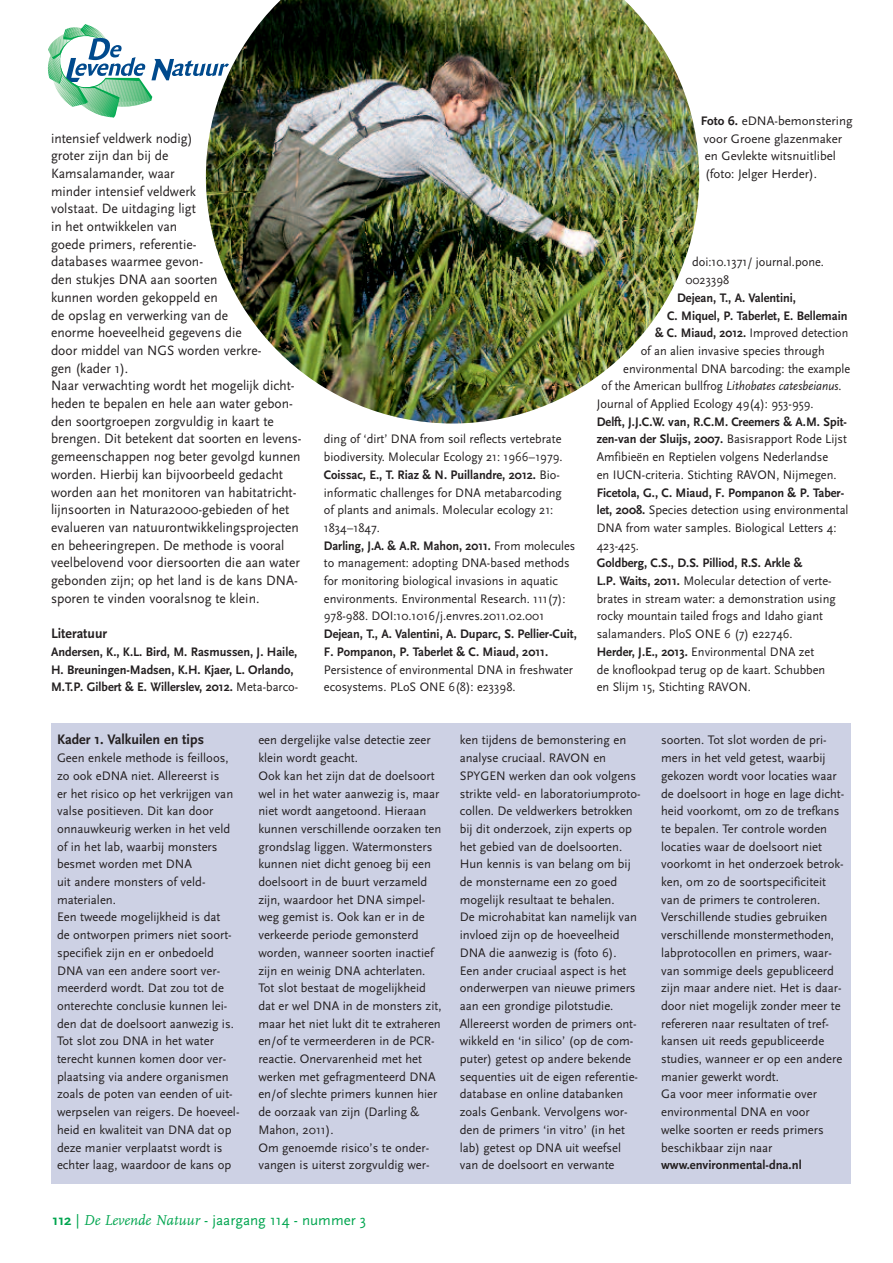
<style>
.page{position:relative;width:893px;height:1263px;background:#fff}
.page>*{position:absolute;margin:0;border:0;box-sizing:border-box;transform-origin:0 0}
.t1{font:15px "Scala Sans";color:#00a54f}
.t2{font:700 14.4px "Scala Sans";color:#231f20}
.t3{font:700 14.4px "Scala Sans";color:#231f20;scale:.96 1}
.t4{font:14.1px/17.7px "Scala Sans";color:#231f20;scale:.96 1}
.t5{font:12.9px/17.7px "Scala Sans";color:#231f20}
.t6{font:12.9px/17.7px "Scala Sans";color:#231f20;scale:.96 1}
.t7{font:700 12.9px/17.7px "Scala Sans";color:#231f20;scale:.96 1}
.t8{font:12.9px "Scala Sans";color:#231f20;scale:.93 1}
.t9{font:12.9px "Scala Sans";color:#231f20;scale:.94 1}
.t10{font:700 12.9px "Scala Sans";color:#231f20}
.s1{font-weight:400}
.s2{font-weight:700}
.s3{font-style:italic}
.s4{font-family:"FF Scala";font-style:italic}
</style>
<div class="page">
<svg style="left:47px;top:24px;width:159px;height:93px"></svg>
<div style="left:51px;top:723px;width:799px;height:461px;background:#cdd1e4"></div>
<img style="left:206px;top:0;width:493px;height:423px">
<p class="t4" style="left:51px;top:129px;width:263px">intensief veldwerk nodig)<br>groter zijn dan bij de<br>Kamsalamander, waar<br>minder intensief veldwerk<br>volstaat. De uitdaging ligt<br>in het ontwikkelen van<br>goede primers, referentie-<br>databases waarmee gevon-<br>den stukjes DNA aan soorten<br>kunnen worden gekoppeld en<br>de opslag en verwerking van de<br>enorme hoeveelheid gegevens die<br>door middel van NGS worden verkre-<br>gen (kader 1).<br>Naar verwachting wordt het mogelijk dicht&shy;heden te bepalen en hele aan water gebon&shy;den soortgroepen zorgvuldig in kaart te brengen. Dit betekent dat soorten en levens&shy;gemeenschappen nog beter gevolgd kunnen worden. Hierbij kan bijvoorbeeld gedacht worden aan het monitoren van habitatricht&shy;lijnsoorten in Natura2000-gebieden of het evalueren van natuurontwikkelingsprojecten en beheeringrepen. De methode is vooral veelbelovend voor diersoorten die aan water gebonden zijn; op het land is de kans DNA&shy;sporen te vinden vooralsnog te klein.</p>
<p class="t3" style="left:51px;top:625px;width:60px">Literatuur</p>
<p class="t7" style="left:51px;top:642px;width:259px">Andersen, K., K.L. Bird, M. Rasmussen, J. Haile,<br>H. Breuningen-Madsen, K.H. Kjaer, L. Orlando,<br>M.T.P. Gilbert &amp; E. Willerslev, 2012. <span class="s1">Meta-barco-</span></p>
<p class="t5" style="left:701px;top:111px;width:153px"><span class="s2">Foto 6.</span> eDNA-bemonstering voor Groene glazenmaker en Gevlekte witsnuitlibel (foto: Jelger Herder).</p>
<p class="t6" style="left:324px;top:430px;width:263px">ding of ‘dirt’ DNA from soil reflects vertebrate biodiversity. Molecular Ecology 21: 1966–1979.<br><span class="s2">Coissac, E., T. Riaz &amp; N. Puillandre, 2012.</span> Bio&shy;informatic challenges for DNA metabarcoding<br>of plants and animals. Molecular ecology 21:<br>1834–1847.<br><span class="s2">Darling, J.A. &amp; A.R. Mahon, 2011.</span> From molecules to management: adopting DNA-based methods for monitoring biological invasions in aquatic environments. Environmental Research. 111(7):<br>978-988. DOI:10.1016/j.envres.2011.02.001</p>
<p class="t7" style="left:324px;top:625px;width:265px">Dejean, T., A. Valentini, A. Duparc, S. Pellier-Cuit,<br>F. Pompanon, P. Taberlet &amp; C. Miaud, 2011.</p>
<p class="t6" style="left:324px;top:660px;width:261px">Persistence of environmental DNA in freshwater ecosystems. PLoS ONE 6(8): e23398.</p>
<p class="t6" style="left:685px;top:253px;width:146px;text-indent:7px">doi:10.1371/ journal.pone.<br>0023398</p>
<p class="t7" style="left:677px;top:288px;width:125px">Dejean, T., A. Valentini,</p>
<p class="t7" style="left:667px;top:306px;width:190px">C. Miquel, P. Taberlet, E. Bellemain</p>
<p class="t9" style="left:655px;top:325px;width:207px"><span class="s2">&amp; C. Miaud, 2012.</span> Improved detection</p>
<p class="t6" style="left:641px;top:342px;width:193px">of an alien invasive species through</p>
<p class="t6" style="left:623px;top:359px;width:238px">environmental DNA barcoding: the example</p>
<p class="t8" style="left:602px;top:378px;width:259px">of the American bullfrog <span class="s3">Lithobates catesbeianus</span>.</p>
<p class="t6" style="left:597px;top:395px;width:228px">Journal of Applied Ecology 49(4): 953-959.</p>
<p class="t6" style="left:597px;top:412px;width:262px"><span class="s2">Delft, J.J.C.W. van, R.C.M. Creemers &amp; A.M. Spit&shy;zen-van der Sluijs, 2007.</span> Basisrapport Rode Lijst Amfibieën en Reptielen volgens Nederlandse<br>en IUCN-criteria. Stichting RAVON, Nijmegen.</p>
<p class="t6" style="left:597px;top:483px;width:264px"><span class="s2">Ficetola, G., C. Miaud, F. Pompanon &amp; P. Taber&shy;let, 2008.</span> Species detection using environmental DNA from water samples. Biological Letters 4:<br>423-425.</p>
<p class="t6" style="left:597px;top:554px;width:250px"><span class="s2">Goldberg, C.S., D.S. Pilliod, R.S. Arkle &amp;<br>L.P. Waits, 2011.</span> Molecular detection of verte&shy;brates in stream water: a demonstration using rocky mountain tailed frogs and Idaho giant salamanders. PloS ONE 6 (7) e22746.<br><span class="s2">Herder, J.E., 2013.</span> Environmental DNA zet<br>de knoflookpad terug op de kaart. Schubben en Slijm 15, Stichting RAVON.</p>
<p class="t2" style="left:57px;top:731px;width:148px">Kader 1. Valkuilen en tips</p>
<p class="t5" style="left:57px;top:749px;width:184px">Geen enkele methode is feilloos, zo ook eDNA niet. Allereerst is<br>er het risico op het verkrijgen van valse positieven. Dit kan door onnauwkeurig werken in het veld of in het lab, waarbij monsters besmet worden met DNA<br>uit andere monsters of veld&shy;materialen.<br>Een tweede mogelijkheid is dat<br>de ontworpen primers niet soort&shy;specifiek zijn en er onbedoeld<br>DNA van een andere soort ver&shy;meerderd wordt. Dat zou tot de onterechte conclusie kunnen lei&shy;den dat de doelsoort aanwezig is.<br>Tot slot zou DNA in het water terecht kunnen komen door ver&shy;plaatsing via andere organismen zoals de poten van eenden of uit&shy;werpselen van reigers. De hoeveel&shy;heid en kwaliteit van DNA dat op deze manier verplaatst wordt is echter laag, waardoor de kans op</p>
<p class="t5" style="left:258px;top:731px;width:185px">een dergelijke valse detectie zeer klein wordt geacht.<br>Ook kan het zijn dat de doelsoort wel in het water aanwezig is, maar niet wordt aangetoond. Hieraan kunnen verschillende oorzaken ten grondslag liggen. Watermonsters kunnen niet dicht genoeg bij een doelsoort in de buurt verzameld zijn, waardoor het DNA simpel&shy;weg gemist is. Ook kan er in de verkeerde periode gemonsterd worden, wanneer soorten inactief zijn en weinig DNA achterlaten.<br>Tot slot bestaat de mogelijkheid dat er wel DNA in de monsters zit, maar het niet lukt dit te extraheren en/of te vermeerderen in de PCR&shy;reactie. Onervarenheid met het werken met gefragmenteerd DNA en/of slechte primers kunnen hier de oorzaak van zijn (Darling &amp;<br>Mahon, 2011).<br>Om genoemde risico’s te onder&shy;vangen is uiterst zorgvuldig wer-</p>
<p class="t5" style="left:460px;top:731px;width:182px">ken tijdens de bemonstering en analyse cruciaal. RAVON en<br>SPYGEN werken dan ook volgens strikte veld- en laboratoriumproto&shy;collen. De veldwerkers betrokken bij dit onderzoek, zijn experts op het gebied van de doelsoorten.<br>Hun kennis is van belang om bij de monstername een zo goed mogelijk resultaat te behalen.<br>De microhabitat kan namelijk van invloed zijn op de hoeveelheid<br>DNA die aanwezig is (foto 6).<br>Een ander cruciaal aspect is het onderwerpen van nieuwe primers aan een grondige pilotstudie.<br>Allereerst worden de primers ont&shy;wikkeld en ‘in silico’ (op de com&shy;puter) getest op andere bekende sequenties uit de eigen referentie&shy;database en online databanken zoals Genbank. Vervolgens wor&shy;den de primers ‘in vitro’ (in het lab) getest op DNA uit weefsel van de doelsoort en verwante</p>
<p class="t5" style="left:661px;top:731px;width:185px">soorten. Tot slot worden de pri&shy;mers in het veld getest, waarbij gekozen wordt voor locaties waar de doelsoort in hoge en lage dicht&shy;heid voorkomt, om zo de trefkans te bepalen. Ter controle worden locaties waar de doelsoort niet voorkomt in het onderzoek betrok&shy;ken, om zo de soortspecificiteit van de primers te controleren.<br>Verschillende studies gebruiken verschillende monstermethoden, labprotocollen en primers, waar&shy;van sommige deels gepubliceerd zijn maar andere niet. Het is daar&shy;door niet mogelijk zonder meer te refereren naar resultaten of tref&shy;kansen uit reeds gepubliceerde studies, wanneer er op een andere manier gewerkt wordt.<br>Ga voor meer informatie over environmental DNA en voor<br>welke soorten er reeds primers beschikbaar zijn naar</p>
<p class="t10" style="left:661px;top:1157px;width:142px">www.environmental-dna.nl</p>
<p class="t1" style="left:53px;top:1211px;width:315px"><span class="s2">112</span> | <span class="s4">De Levende Natuur</span> - jaargang 114 - nummer 3</p>
</div>
